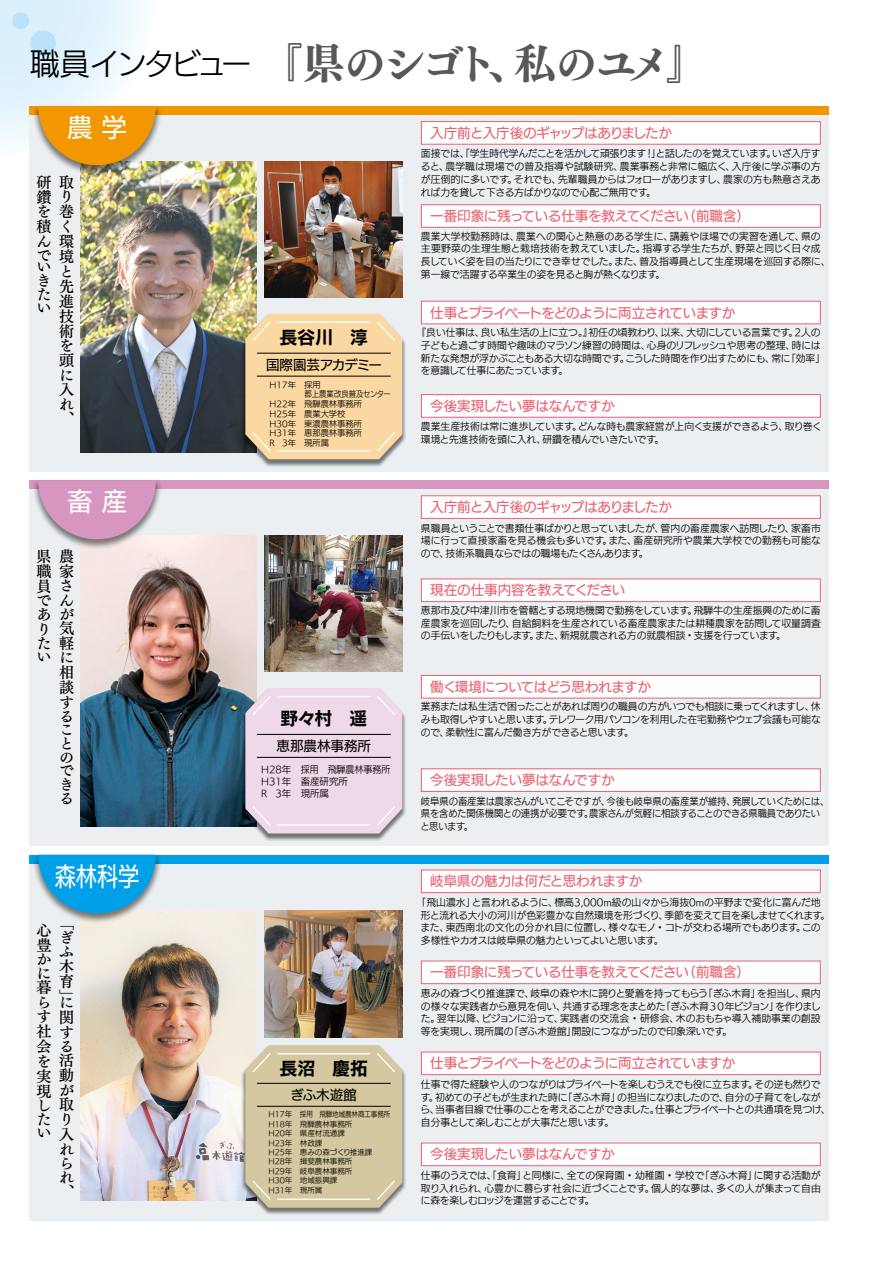
<style>
.page{position:relative;width:893px;height:1263px;background:#fff}
.page>*{position:absolute;margin:0;border:0;box-sizing:border-box;transform-origin:0 0}
.t1{font:42px "UD Mincho Pro B";letter-spacing:-.07em;color:#595757}
.t2{font:25.5px "UD Kakugo Large Pr 6 M";color:#fff}
.t3{font:25.5px "UD Kakugo Large Pr 6 M";color:#fff;scale:.83 1}
.t4{font:17.55px "UD Kakugo Large Pr 6 B";color:#000}
.t5{font:15px/14.5px "UD Mincho Pro DB";color:#000}
.t6{font:13.5px "UD Kakugo Large Pr 6 M";letter-spacing:-.02em;color:#ea6172}
.t7{font:13.5px "UD Kakugo Large Pr 6 M";letter-spacing:-.05em;color:#ea6172}
.t8{font:13.5px "UD Kakugo Large Pr 6 M";letter-spacing:-.04em;color:#ea6172}
.t9{font:13.5px "UD Kakugo Large Pr 6 M";color:#000}
.t10{font:13.5px "UD Kakugo Large Pr 6 M";letter-spacing:-.045em;color:#000}
.t11{font:9.75px/12.8px "UD Kakugo Large Pr 6 R";letter-spacing:-.01em;color:#000;text-align:justify}
.t12{font:9.75px/12.8px "UD Kakugo Large Pr 6 R";letter-spacing:-.03em;color:#000}
.t13{font:9.75px/12.8px "UD Kakugo Large Pr 6 R";letter-spacing:-.01em;color:#000;scale:.95 1}
.t14{font:9.45px/12px "UD Kakugo Large Pr 6 R";color:#000}
.t15{font:8.25px/9.8px "UD Kakugo Large Pr 6 R";color:#000}
.t16{font:7.5px/9.4px "UD Kakugo Large Pr 6 R";color:#000}
.s1{font-family:"UD Kakugo Large Pr 6 R";font-size:30px;color:#000}
</style>
<div class="page">
<div style="left:30px;top:106px;width:799px;height:366px;background:#ebeff2"></div>
<div style="left:30px;top:480px;width:799px;height:366px;background:#ebeff2"></div>
<div style="left:30px;top:855px;width:799px;height:365px;background:#ebeff2"></div>
<div style="left:30px;top:106px;width:799px;height:9px;background:#f39700"></div>
<div style="left:30px;top:480px;width:799px;height:9px;background:#d796c0"></div>
<div style="left:30px;top:855px;width:799px;height:8px;background:#00a0e9"></div>
<img style="left:81px;top:162px;width:176px;height:290px">
<img style="left:81px;top:536px;width:176px;height:291px">
<img style="left:81px;top:910px;width:176px;height:291px">
<img style="left:264px;top:162px;width:138px;height:136px">
<img style="left:264px;top:536px;width:138px;height:136px">
<img style="left:264px;top:910px;width:138px;height:127px">
<div style="left:241px;top:314px;width:165px;height:153px;background:#000;opacity:.4"></div>
<div style="left:245px;top:314px;width:157px;height:145px;background:#fbd7a1;border-radius:24px"></div>
<svg style="left:251px;top:320px;width:145px;height:133px"></svg>
<div style="left:241px;top:688px;width:165px;height:153px;background:#000;opacity:.4"></div>
<div style="left:245px;top:688px;width:157px;height:145px;background:#efd8e8;border-radius:24px"></div>
<svg style="left:251px;top:695px;width:145px;height:132px"></svg>
<div style="left:241px;top:1045px;width:165px;height:171px;background:#000;opacity:.4"></div>
<div style="left:245px;top:1045px;width:157px;height:163px;background:#d5c8a0;border-radius:24px"></div>
<svg style="left:251px;top:1052px;width:145px;height:149px"></svg>
<hr style="left:257px;top:734px;width:134px;height:1px;background:#000">
<hr style="left:257px;top:757px;width:134px;height:1px;background:#000">
<div style="left:421px;top:122px;width:399px;height:22px;background:#fff"></div>
<div style="left:421px;top:121px;width:400px;height:24px;border:1px solid #ea6172"></div>
<div style="left:421px;top:496px;width:399px;height:22px;background:#fff"></div>
<div style="left:421px;top:495px;width:400px;height:24px;border:1px solid #ea6172"></div>
<div style="left:421px;top:870px;width:399px;height:23px;background:#fff"></div>
<div style="left:421px;top:870px;width:400px;height:23px;border:1px solid #ea6172"></div>
<div style="left:421px;top:205px;width:399px;height:22px;background:#fff"></div>
<div style="left:421px;top:204px;width:400px;height:24px;border:1px solid #ea6172"></div>
<div style="left:421px;top:579px;width:399px;height:22px;background:#fff"></div>
<div style="left:421px;top:578px;width:400px;height:24px;border:1px solid #ea6172"></div>
<div style="left:421px;top:961px;width:399px;height:23px;background:#fff"></div>
<div style="left:421px;top:961px;width:400px;height:23px;border:1px solid #ea6172"></div>
<div style="left:421px;top:301px;width:399px;height:23px;background:#fff"></div>
<div style="left:421px;top:301px;width:400px;height:23px;border:1px solid #ea6172"></div>
<div style="left:421px;top:675px;width:399px;height:23px;background:#fff"></div>
<div style="left:421px;top:675px;width:400px;height:23px;border:1px solid #ea6172"></div>
<div style="left:421px;top:1052px;width:399px;height:23px;background:#fff"></div>
<div style="left:421px;top:1052px;width:400px;height:23px;border:1px solid #ea6172"></div>
<div style="left:421px;top:395px;width:399px;height:22px;background:#fff"></div>
<div style="left:421px;top:394px;width:400px;height:24px;border:1px solid #ea6172"></div>
<div style="left:421px;top:769px;width:399px;height:22px;background:#fff"></div>
<div style="left:421px;top:768px;width:400px;height:24px;border:1px solid #ea6172"></div>
<div style="left:421px;top:1143px;width:399px;height:23px;background:#fff"></div>
<div style="left:421px;top:1143px;width:400px;height:23px;border:1px solid #ea6172"></div>
<hr style="left:257px;top:353px;width:134px;height:1px;background:#000">
<hr style="left:257px;top:376px;width:134px;height:1px;background:#000">
<div style="left:32px;top:104px;width:130px;height:72px;background:#000;opacity:.5"></div>
<svg style="left:0;top:0;width:156px;height:165px"></svg>
<div style="left:32px;top:478px;width:130px;height:72px;background:#000;opacity:.5"></div>
<svg style="left:38px;top:480px;width:118px;height:59px"></svg>
<div style="left:32px;top:852px;width:130px;height:72px;background:#000;opacity:.5"></div>
<svg style="left:38px;top:855px;width:118px;height:58px"></svg>
<hr style="left:257px;top:1083px;width:134px;height:1px;background:#000">
<hr style="left:257px;top:1106px;width:134px;height:1px;background:#000">
<h1 class="t1" style="left:30px;top:29px;width:679px"><span class="s1">職員インタビュー</span> 『県のシゴト、私のユメ』</h1>
<h2 class="t2" style="left:67px;top:114px;width:61px">農 学</h2>
<h3 class="t5" style="left:37px;top:174px;width:16px;text-align:justify">研鑽を積んで</h3>
<h3 class="t5" style="left:37px;top:259px;width:15px;line-height:14px;text-align:justify">いきた</h3>
<h3 class="t5" style="left:37px;top:299px;width:15px">い</h3>
<h3 class="t5" style="left:59px;top:174px;width:16px">取り巻く環境と先進技術を頭に入れ、</h3>
<h2 class="t2" style="left:67px;top:488px;width:61px">畜 産</h2>
<h3 class="t5" style="left:37px;top:548px;width:16px">県職員でありた</h3>
<h3 class="t5" style="left:37px;top:649px;width:15px">い</h3>
<h3 class="t5" style="left:59px;top:549px;width:16px">農家さんが気軽に相談することのできる</h3>
<h2 class="t3" style="left:55px;top:862px;width:103px">森林科学</h2>
<h3 class="t5" style="left:37px;top:923px;width:16px">心豊かに暮らす社会を実現した</h3>
<h3 class="t5" style="left:37px;top:1125px;width:15px">い</h3>
<h3 class="t5" style="left:59px;top:915px;width:16px;text-align:justify">「ぎふ木育」</h3>
<h3 class="t5" style="left:59px;top:995px;width:16px">に関する活動が取り入れられ、</h3>
<h3 class="t4" style="left:280px;top:327px;width:89px">長谷川　淳</h3>
<h3 class="t10" style="left:266px;top:357px;width:117px">国際園芸アカデミー</h3>
<p class="t15" style="left:270px;top:380px;width:123px">H17年　採用<br>　　　　郡上農業改良普及センター<br>H22年　飛騨農林事務所<br>H25年　農業大学校<br>H30年　東濃農林事務所<br>H31年　恵那農林事務所<br>R 3年　現所属</p>
<h3 class="t4" style="left:280px;top:709px;width:88px">野々村　遥</h3>
<h3 class="t9" style="left:277px;top:738px;width:96px">恵那農林事務所</h3>
<p class="t14" style="left:261px;top:764px;width:131px">H28年　採用　飛騨農林事務所<br>H31年　畜産研究所<br>R 3年　現所属</p>
<h3 class="t4" style="left:280px;top:1059px;width:89px">長沼　慶拓</h3>
<h3 class="t9" style="left:290px;top:1087px;width:68px">ぎふ木遊館</h3>
<p class="t16" style="left:269px;top:1110px;width:123px">H17年　採用　飛騨地域農林商工事務所<br>H18年　飛騨農林事務所<br>H20年　県産材流通課<br>H23年　林政課<br>H25年　恵みの森づくり推進課<br>H28年　揖斐農林事務所<br>H29年　岐阜農林事務所<br>H30年　地域振興課<br>H31年　現所属</p>
<h3 class="t6" style="left:430px;top:125px;width:243px">入庁前と入庁後のギャップはありましたか</h3>
<p class="t11" style="left:421px;top:148px;width:401px">面接では、「学生時代学んだことを活かして頑張ります！」と話したのを覚えています。いざ入庁すると、農学職は現場での普及指導や試験研究、農業事務と非常に幅広く、入庁後に学ぶ事の方が圧倒的に多いです。それでも、先輩職員からはフォローがありますし、農家の方も熱意さえあれば力を貸して下さる方ばかりなので心配ご無用です。</p>
<h3 class="t6" style="left:430px;top:209px;width:321px">一番印象に残っている仕事を教えてください（前職含）</h3>
<p class="t11" style="left:421px;top:230px;width:411px;text-align:left">農業大学校勤務時は、農業への関心と熱意のある学生に、講義やほ場での実習を通して、県の主要野菜の生理生態と栽培技術を教えていました。指導する学生たちが、野菜と同じく日々成長していく姿を目の当たりにでき幸せでした。また、普及指導員として生産現場を巡回する際に、第一線で活躍する卒業生の姿を見ると胸が熱くなります。</p>
<h3 class="t7" style="left:430px;top:305px;width:307px">仕事とプライベートをどのように両立されていますか</h3>
<p class="t11" style="left:421px;top:326px;width:406px;text-align:left;text-indent:-4px">『良い仕事は、良い私生活の上に立つ。』初任の頃教わり、以来、大切にしている言葉です。2人の子どもと過ごす時間や趣味のマラソン練習の時間は、心身のリフレッシュや思考の整理、時には新たな発想が浮かぶこともある大切な時間です。こうした時間を作り出すためにも、常に「効率」を意識して仕事にあたっています。</p>
<h3 class="t6" style="left:430px;top:398px;width:186px">今後実現したい夢はなんですか</h3>
<p class="t11" style="left:421px;top:421px;width:402px">農業生産技術は常に進歩しています。どんな時も農家経営が上向く支援ができるよう、取り巻く環境と先進技術を頭に入れ、研鑽を積んでいきたいです。</p>
<h3 class="t6" style="left:430px;top:500px;width:243px">入庁前と入庁後のギャップはありましたか</h3>
<p class="t11" style="left:421px;top:522px;width:401px">県職員ということで書類仕事ばかりと思っていましたが、管内の畜産農家へ訪問したり、家畜市場に行って直接家畜を見る機会も多いです。また、畜産研究所や農業大学校での勤務も可能なので、技術系職員ならではの職場もたくさんあります。</p>
<h3 class="t6" style="left:430px;top:583px;width:197px">現在の仕事内容を教えてください</h3>
<p class="t11" style="left:421px;top:604px;width:401px">恵那市及び中津川市を管轄とする現地機関で勤務をしています。飛騨牛の生産振興のために畜産農家を巡回したり、自給飼料を生産されている畜産農家または耕種農家を訪問して収量調査の手伝いをしたりもします。また、新規就農される方の就農相談・支援を行っています。</p>
<h3 class="t8" style="left:430px;top:679px;width:222px">働く環境についてはどう思われますか</h3>
<p class="t11" style="left:421px;top:700px;width:401px">業務または私生活で困ったことがあれば周りの職員の方がいつでも相談に乗ってくれますし、休みも取得しやすいと思います。テレワーク用パソコンを利用した在宅勤務やウェブ会議も可能なので、柔軟性に富んだ働き方ができると思います。</p>
<h3 class="t6" style="left:430px;top:773px;width:186px">今後実現したい夢はなんですか</h3>
<p class="t13" style="left:420px;top:795px;width:432px">岐阜県の畜産業は農家さんがいてこそですが、今後も岐阜県の畜産業が維持、発展していくためには、県を含めた関係機関との連携が必要です。農家さんが気軽に相談することのできる県職員でありたいと思います。</p>
<h3 class="t6" style="left:430px;top:874px;width:213px">岐阜県の魅力は何だと思われますか</h3>
<p class="t11" style="left:420px;top:896px;width:411px;text-align:left;text-indent:-4px">「飛山濃水」と言われるように、標高3,000m級の山々から海抜0mの平野まで変化に富んだ地形と流れる大小の河川が色彩豊かな自然環境を形づくり、季節を変えて目を楽しませてくれます。また、東西南北の文化の分かれ目に位置し、様々なモノ・コトが交わる場所でもあります。この多様性やカオスは岐阜県の魅力といってよいと思います。</p>
<h3 class="t6" style="left:430px;top:965px;width:321px">一番印象に残っている仕事を教えてください（前職含）</h3>
<p class="t11" style="left:421px;top:987px;width:401px">恵みの森づくり推進課で、岐阜の森や木に誇りと愛着を持ってもらう「ぎふ木育」を担当し、県内の様々な実践者から意見を伺い、共通する理念をまとめた「ぎふ木育３０年ビジョン」を作りました。翌年以降、ビジョンに沿って、実践者の交流会・研修会、木のおもちゃ導入補助事業の創設等を実現し、現所属の「ぎふ木遊館」開設につながったので印象深いです。</p>
<h3 class="t7" style="left:430px;top:1056px;width:307px">仕事とプライベートをどのように両立されていますか</h3>
<p class="t12" style="left:420px;top:1078px;width:412px">仕事で得た経験や人のつながりはプライベートを楽しむうえでも役に立ちます。その逆も然りです。初めての子どもが生まれた時に「ぎふ木育」の担当になりましたので、自分の子育てをしながら、当事者目線で仕事のことを考えることができました。仕事とプライベートとの共通項を見つけ、自分事として楽しむことが大事だと思います。</p>
<h3 class="t6" style="left:430px;top:1147px;width:186px">今後実現したい夢はなんですか</h3>
<p class="t11" style="left:421px;top:1169px;width:401px">仕事のうえでは、「食育」と同様に、全ての保育園・幼稚園・学校で「ぎふ木育」に関する活動が取り入れられ、心豊かに暮らす社会に近づくことです。個人的な夢は、多くの人が集まって自由に森を楽しむロッジを運営することです。</p>
</div>
